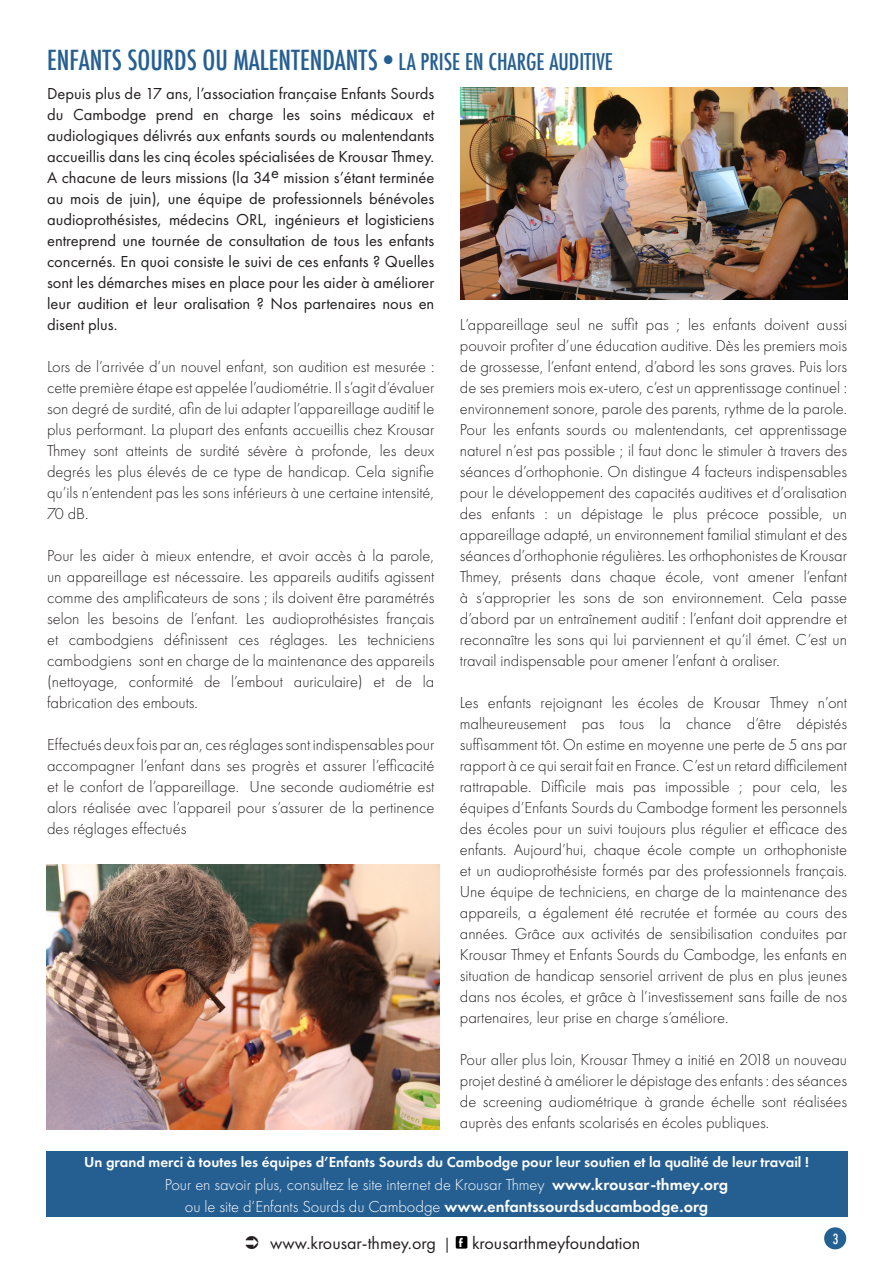
<style>
.page{position:relative;width:893px;height:1263px;background:#fff}
.page>*{position:absolute;margin:0;border:0;box-sizing:border-box;transform-origin:0 0}
.t1{font:500 condensed 27px "Futura";color:#255f92}
.t2{font:18px "Futura New";color:#231f20}
.t3{font:300 16.5px/21px "Futura New";color:#231f20;text-align:justify}
.t4{font:16.5px/21px "Futura New";color:#231f20;text-align:justify}
.t5{font:300 16.5px "Futura New";color:#fff}
.t6{font:15px "Futura New Demi";color:#fff}
.t7{font:500 condensed 13.65px "Futura";color:#fff}
.t8{font:800 12.45px "Futura New";color:#fff}
.s1{font-size:22.5px}
.s2{font-family:"Futura New Demi";font-weight:400}
.s3{font-size:15px}
</style>
<div class="page">
<div style="left:456px;top:1236px;width:11px;height:12px;background:#000;border-radius:2px"></div>
<div style="left:824px;top:1227px;width:22px;height:22px;background:#236094;border-radius:50%"></div>
<img style="left:461px;top:87px;width:387px;height:213px">
<img style="left:47px;top:864px;width:392px;height:265px">
<div style="left:46px;top:1151px;width:801px;height:65px;background:#255f92"></div>
<p class="t1" style="left:47px;top:43px;width:567px">ENFANTS SOURDS OU MALENTENDANTS•<span class="s1">LA PRISE EN CHARGE AUDITIVE</span></p>
<p class="t4" style="left:47px;top:83px;width:389px">Depuis plus de 17 ans, l’association française Enfants Sourds du Cambodge prend en charge les soins médicaux et audiologiques délivrés aux enfants sourds ou malentendants accueillis dans les cinq écoles spécialisées de Krousar Thmey.<br>A chacune de leurs missions (la 34e mission s’étant terminée au mois de juin), une équipe de professionnels bénévoles audioprothésistes, médecins ORL, ingénieurs et logisticiens entreprend une tournée de consultation de tous les enfants concernés. En quoi consiste le suivi de ces enfants ? Quelles sont les démarches mises en place pour les aider à améliorer leur audition et leur oralisation ? Nos partenaires nous en disent plus.</p>
<p class="t3" style="left:47px;top:356px;width:389px">Lors de l’arrivée d’un nouvel enfant, son audition est mesurée : cette première étape est appelée l’audiométrie. Il s’agit d’évaluer son degré de surdité, afin de lui adapter l’appareillage auditif le plus performant. La plupart des enfants accueillis chez Krousar Thmey sont atteints de surdité sévère à profonde, les deux degrés les plus élevés de ce type de handicap. Cela signifie qu’ils n’entendent pas les sons inférieurs à une certaine intensité, 70 dB.</p>
<p class="t3" style="left:47px;top:545px;width:389px">Pour les aider à mieux entendre, et avoir accès à la parole, un appareillage est nécessaire. Les appareils auditifs agissent comme des amplificateurs de sons ; ils doivent être paramétrés selon les besoins de l’enfant. Les audioprothésistes français et cambodgiens définissent ces réglages. Les techniciens cambodgiens sont en charge de la maintenance des appareils (nettoyage, conformité de l’embout auriculaire) et de la fabrication des embouts.</p>
<p class="t3" style="left:47px;top:734px;width:389px">Effectués deux fois par an, ces réglages sont indispensables pour accompagner l’enfant dans ses progrès et assurer l’efficacité et le confort de l’appareillage. Une seconde audiométrie est alors réalisée avec l’appareil pour s’assurer de la pertinence des réglages effectués</p>
<p class="t3" style="left:460px;top:314px;width:389px">L’appareillage seul ne suffit pas ; les enfants doivent aussi pouvoir profiter d’une éducation auditive. Dès les premiers mois de grossesse, l’enfant entend, d’abord les sons graves. Puis lors de ses premiers mois ex-utero, c’est un apprentissage continuel : environnement sonore, parole des parents, rythme de la parole.<br>Pour les enfants sourds ou malentendants, cet apprentissage naturel n’est pas possible ; il faut donc le stimuler à travers des séances d’orthophonie. On distingue 4 facteurs indispensables pour le développement des capacités auditives et d’oralisation des enfants : un dépistage le plus précoce possible, un appareillage adapté, un environnement familial stimulant et des séances d’orthophonie régulières. Les orthophonistes de Krousar Thmey, présents dans chaque école, vont amener l’enfant à s’approprier les sons de son environnement. Cela passe d’abord par un entraînement auditif : l’enfant doit apprendre et reconnaître les sons qui lui parviennent et qu’il émet. C’est un travail indispensable pour amener l’enfant à oraliser.</p>
<p class="t3" style="left:460px;top:692px;width:389px">Les enfants rejoignant les écoles de Krousar Thmey n’ont malheureusement pas tous la chance d’être dépistés suffisamment tôt. On estime en moyenne une perte de 5 ans par rapport à ce qui serait fait en France. C’est un retard difficilement rattrapable. Difficile mais pas impossible ; pour cela, les équipes d’Enfants Sourds du Cambodge forment les personnels des écoles pour un suivi toujours plus régulier et efficace des enfants. Aujourd’hui, chaque école compte un orthophoniste et un audioprothésiste formés par des professionnels français.<br>Une équipe de techniciens, en charge de la maintenance des appareils, a également été recrutée et formée au cours des années. Grâce aux activités de sensibilisation conduites par Krousar Thmey et Enfants Sourds du Cambodge, les enfants en situation de handicap sensoriel arrivent de plus en plus jeunes dans nos écoles, et grâce à l’investissement sans faille de nos partenaires, leur prise en charge s’améliore.</p>
<p class="t3" style="left:460px;top:1049px;width:389px">Pour aller plus loin, Krousar Thmey a initié en 2018 un nouveau projet destiné à améliorer le dépistage des enfants : des séances de screening audiométrique à grande échelle sont réalisées auprès des enfants scolarisés en écoles publiques.</p>
<p class="t6" style="left:84px;top:1153px;width:726px">Un grand merci à toutes les équipes d’Enfants Sourds du Cambodge pour leur soutien et la qualité de leur travail !</p>
<p class="t5" style="left:165px;top:1175px;width:565px">Pour en savoir plus, consultez le site internet de Krousar Thmey <span class="s2">www.krousar-thmey.org</span></p>
<p class="t5" style="left:185px;top:1197px;width:525px">ou le site d’Enfants Sourds du Cambodge <span class="s2">www.enfantssourdsducambodge.org</span></p>
<p class="t2" style="left:270px;top:1232px;width:182px">www.krousar-thmey.org <span class="s3">|</span></p>
<p class="t8" style="left:459px;top:1235px;width:6px">f</p>
<p class="t2" style="left:472px;top:1232px;width:170px">krousarthmeyfoundation</p>
<p class="t7" style="left:833px;top:1230px;width:7px">3</p>
</div>
